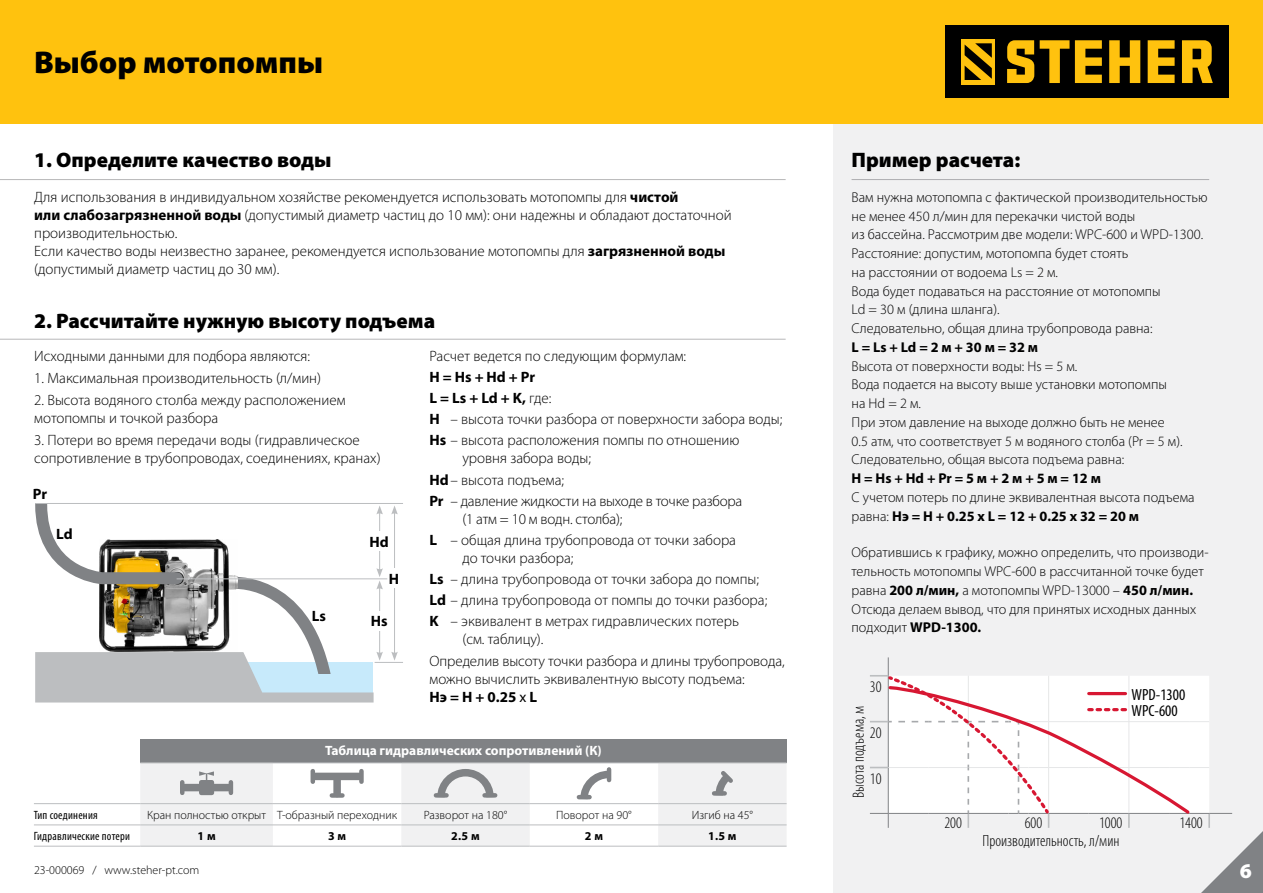
<style>
.page{position:relative;width:1263px;height:893px;background:#fff}
.page>*{position:absolute;margin:0;border:0;box-sizing:border-box;transform-origin:0 0}
.t1{font:900 31.5px "Myriad Pro";color:#000}
.t2{font:900 21px "Myriad Pro";color:#000}
.t3{font:900 21px "Myriad Pro";color:#fff}
.t4{font:300 condensed 16.2px "Myriad Pro";color:#000}
.t5{font:condensed 16.2px/16px "Myriad Pro";color:#000}
.t6{font:300 15px/21.1px "Myriad Pro";color:#000}
.t7{font:700 15px "Myriad Pro";letter-spacing:-.005em;color:#000}
.t8{font:300 14.25px/18.8px "Myriad Pro";color:#000}
.t9{font:700 14.25px "Myriad Pro";color:#000}
.t10{font:700 13.5px "Myriad Pro";color:#fff}
.t11{font:300 12px "Myriad Pro";color:#000}
.t12{font:condensed 12px "Myriad Pro";letter-spacing:.02em;color:#000}
.t13{font:700 12px "Myriad Pro";color:#000}
.s1{font-weight:700}
.s2{font-weight:400}
</style>
<div class="page">
<div style="left:833px;top:123px;width:430px;height:770px;background:#f1f1f2"></div>
<div style="left:140px;top:740px;width:647px;height:23px;background:#808285"></div>
<hr style="left:273px;top:763px;width:128px;height:1px;background:#bcbec0">
<hr style="left:530px;top:763px;width:128px;height:1px;background:#bcbec0">
<hr style="left:34px;top:803px;width:106px;height:1px;background:#bcbec0">
<hr style="left:273px;top:803px;width:128px;height:1px;background:#bcbec0">
<hr style="left:530px;top:803px;width:128px;height:1px;background:#bcbec0">
<hr style="left:34px;top:825px;width:106px;height:1px;background:#bcbec0">
<hr style="left:273px;top:825px;width:128px;height:1px;background:#bcbec0">
<hr style="left:530px;top:825px;width:128px;height:1px;background:#bcbec0">
<hr style="left:34px;top:846px;width:106px;height:1px;background:#bcbec0">
<hr style="left:140px;top:846px;width:133px;height:1px;background:#bcbec0">
<hr style="left:273px;top:846px;width:128px;height:1px;background:#bcbec0">
<hr style="left:401px;top:846px;width:129px;height:1px;background:#bcbec0">
<hr style="left:530px;top:846px;width:128px;height:1px;background:#bcbec0">
<hr style="left:658px;top:846px;width:129px;height:1px;background:#bcbec0">
<svg style="left:140px;top:763px;width:133px;height:83px"></svg>
<hr style="left:311px;top:771px;width:4px;height:11px;background:#808285">
<div style="left:333px;top:777px;width:8px;height:17px;background:#808285"></div>
<div style="left:332px;top:793px;width:10px;height:5px;background:#808285"></div>
<div style="left:359px;top:771px;width:5px;height:11px;background:#808285"></div>
<div style="left:313px;top:773px;width:48px;height:7px;background:#808285"></div>
<svg style="left:401px;top:763px;width:129px;height:83px"></svg>
<div style="left:436px;top:793px;width:10px;height:5px;background:#808285"></div>
<div style="left:485px;top:793px;width:10px;height:5px;background:#808285"></div>
<svg style="left:576px;top:767px;width:40px;height:38px"></svg>
<hr style="left:579px;top:795px;width:10px;height:4px;background:#808285">
<hr style="left:607px;top:769px;width:4px;height:11px;background:#808285">
<svg style="left:658px;top:763px;width:129px;height:83px"></svg>
<svg style="left:870px;top:657px;width:393px;height:236px"></svg>
<div style="left:0;top:0;width:1263px;height:123px;background:#ffc20e"></div>
<div style="left:945px;top:25px;width:284px;height:73px;background:#000"></div>
<div style="left:961px;top:39px;width:34px;height:45px;background:#ffc20e"></div>
<svg style="left:964px;top:43px;width:28px;height:37px"></svg>
<svg style="left:1007px;top:40px;width:27px;height:43px"></svg>
<svg style="left:1040px;top:40px;width:29px;height:43px"></svg>
<svg style="left:1075px;top:40px;width:27px;height:43px"></svg>
<svg style="left:1109px;top:40px;width:31px;height:43px"></svg>
<svg style="left:1148px;top:40px;width:26px;height:43px"></svg>
<svg style="left:1182px;top:40px;width:31px;height:43px"></svg>
<hr style="left:0;top:179px;width:786px;height:1px;background:#6d6e71">
<hr style="left:851px;top:179px;width:358px;height:1px;background:#6d6e71">
<svg style="left:35px;top:504px;width:368px;height:198px"></svg>
<hr style="left:35px;top:503px;width:368px;height:1px;background:#bcbec0">
<div style="left:56px;top:523px;width:22px;height:16px;background:#fff"></div>
<hr style="left:177px;top:578px;width:210px;height:1px;background:#bcbec0">
<hr style="left:0;top:339px;width:786px;height:1px;background:#6d6e71">
<h1 class="t1" style="left:34px;top:42px;width:291px">Выбор мотопомпы</h1>
<h2 class="t2" style="left:34px;top:146px;width:299px">1. Определите качество воды</h2>
<h2 class="t2" style="left:851px;top:146px;width:170px">Пример расчета:</h2>
<p class="t6" style="left:34px;top:188px;width:699px;line-height:18px">Для использования в индивидуальном хозяйстве рекомендуется использовать мотопомпы для <span class="s1">чистой<br>или слабозагрязненной воды</span> (допустимый диаметр частиц до 10 мм): они надежны и обладают достаточной производительностью.<br>Если качество воды неизвестно заранее, рекомендуется использование мотопомпы для <span class="s1">загрязненной воды </span>(допустимый диаметр частиц до 30 мм).</p>
<p class="t8" style="left:851px;top:188px;width:357px">Вам нужна мотопомпа с фактической производительностью не менее 450 л/мин для перекачки чистой воды<br>из бассейна. Рассмотрим две модели: WPC-600 и WPD-1300.<br>Расстояние: допустим, мотопомпа будет стоять<br>на расстоянии от водоема Ls = 2 м.<br>Вода будет подаваться на расстояние от мотопомпы<br>Ld = 30 м (длина шланга).<br>Следовательно, общая длина трубопровода равна:</p>
<p class="t9" style="left:851px;top:338px;width:188px">L = Ls + Ld = 2 м + 30 м = 32 м</p>
<p class="t8" style="left:851px;top:356px;width:333px">Высота от поверхности воды: Hs = 5 м.<br>Вода подается на высоту выше установки мотопомпы на Hd = 2 м.<br>При этом давление на выходе должно быть не менее 0.5 атм, что соответствует 5 м водяного столба (Pr = 5 м).<br>Следовательно, общая высота подъема равна:</p>
<p class="t9" style="left:851px;top:469px;width:251px">H = Hs + Hd + Pr = 5 м + 2 м + 5 м = 12 м</p>
<p class="t8" style="left:851px;top:488px;width:345px">С учетом потерь по длине эквивалентная высота подъема равна: <span class="s1">Нэ = H + 0.25 х L = 12 + 0.25 х 32 = 20 м</span></p>
<p class="t8" style="left:851px;top:543px;width:359px">Обратившись к графику, можно определить, что производи&shy;тельность мотопомпы WPC-600 в рассчитанной точке будет равна <span class="s1">200 л/мин,</span> а мотопомпы WPD-13000 – <span class="s1">450 л/мин.<br></span>Отсюда делаем вывод, что для принятых исходных данных подходит <span class="s1">WPD-1300.</span></p>
<h2 class="t2" style="left:34px;top:307px;width:403px">2. Рассчитайте нужную высоту подъема</h2>
<p class="t6" style="left:429px;top:345px;width:258px">Расчет ведется по следующим формулам:</p>
<p class="t6" style="left:429px;top:366px;width:354px"><span class="s1">H = Hs + Hd + Pr<br>L = Ls + Ld + K,</span> где:<br><span class="s1">H</span> – высота точки разбора от поверхности забора воды;<br><span class="s1">Hs</span> – высота расположения помпы по отношению</p>
<p class="t6" style="left:429px;top:448px;width:314px;text-indent:33px">уровня забора воды;<br><span class="s1">Hd</span>– высота подъема;<br><span class="s1">Pr</span> – давление жидкости на выходе в точке разбора</p>
<p class="t6" style="left:429px;top:508px;width:308px;text-indent:33px">(1 атм = 10 м водн. столба);<br><span class="s1">L</span> – общая длина трубопровода от точки забора</p>
<p class="t6" style="left:429px;top:547px;width:339px;text-indent:33px">до точки разбора;<br><span class="s1">Ls</span> – длина трубопровода от точки забора до помпы; <span class="s1">Ld</span> – длина трубопровода от помпы до точки разбора; <span class="s1">K</span> – эквивалент в метрах гидравлических потерь</p>
<p class="t6" style="left:429px;top:629px;width:357px;text-indent:33px">(см. таблицу).<br>Определив высоту точки разбора и длины трубопровода,</p>
<p class="t6" style="left:429px;top:669px;width:317px;line-height:18px">можно вычислить эквивалентную высоту подъема:<br><span class="s1">Hэ = H + 0.25</span> <span class="s2">х</span> <span class="s1">L</span></p>
<p class="t6" style="left:34px;top:345px;width:277px">Исходными данными для подбора являются:</p>
<p class="t6" style="left:34px;top:367px;width:288px">1. Максимальная производительность (л/мин)</p>
<p class="t6" style="left:34px;top:391px;width:313px;line-height:18px">2. Высота водяного столба между расположением мотопомпы и точкой разбора</p>
<p class="t6" style="left:34px;top:431px;width:348px;line-height:18px">3. Потери во время передачи воды (гидравлическое сопротивление в трубопроводах, соединениях, кранах)</p>
<p class="t7" style="left:33px;top:484px;width:16px">Pr</p>
<p class="t7" style="left:56px;top:524px;width:18px">Ld</p>
<p class="t7" style="left:370px;top:532px;width:21px">Hd</p>
<p class="t7" style="left:389px;top:569px;width:12px">H</p>
<p class="t7" style="left:312px;top:606px;width:16px">Ls</p>
<p class="t7" style="left:371px;top:611px;width:18px">Hs</p>
<p class="t4" style="left:870px;top:678px;width:13px">30</p>
<p class="t4" style="left:870px;top:724px;width:13px">20</p>
<p class="t4" style="left:870px;top:770px;width:13px">10</p>
<p class="t5" style="left:1131px;top:686px;width:55px">WPD-1300<br>WPC-600</p>
<p class="t4" style="left:850px;top:798px;width:94px;rotate:-90deg">Высота подъема, м</p>
<p class="t10" style="left:325px;top:742px;width:278px">Таблица гидравлических сопротивлений (К)</p>
<p class="t12" style="left:34px;top:807px;width:65px">Тип соединения</p>
<p class="t11" style="left:147px;top:807px;width:251px">Кран полностью открыт Т-образный переходник</p>
<p class="t11" style="left:424px;top:807px;width:85px">Разворот на 180°</p>
<p class="t11" style="left:556px;top:807px;width:77px">Поворот на 90°</p>
<p class="t11" style="left:692px;top:807px;width:63px">Изгиб на 45°</p>
<p class="t12" style="left:34px;top:829px;width:98px">Гидравлические потери</p>
<p class="t13" style="left:197px;top:828px;width:20px">1 м</p>
<p class="t13" style="left:328px;top:828px;width:20px">3 м</p>
<p class="t13" style="left:451px;top:828px;width:30px">2.5 м</p>
<p class="t13" style="left:585px;top:828px;width:20px">2 м</p>
<p class="t13" style="left:708px;top:828px;width:30px">1.5 м</p>
<p class="t11" style="left:34px;top:862px;width:167px">23-000069 / www.steher-pt.com</p>
<p class="t4" style="left:944px;top:814px;width:19px">200</p>
<p class="t4" style="left:1025px;top:814px;width:19px">600</p>
<p class="t4" style="left:1099px;top:814px;width:25px">1000</p>
<p class="t4" style="left:1179px;top:814px;width:25px">1400</p>
<p class="t4" style="left:982px;top:832px;width:138px">Производительность, л/мин</p>
<h2 class="t3" style="left:1240px;top:856px;width:14px">6</h2>
</div>
